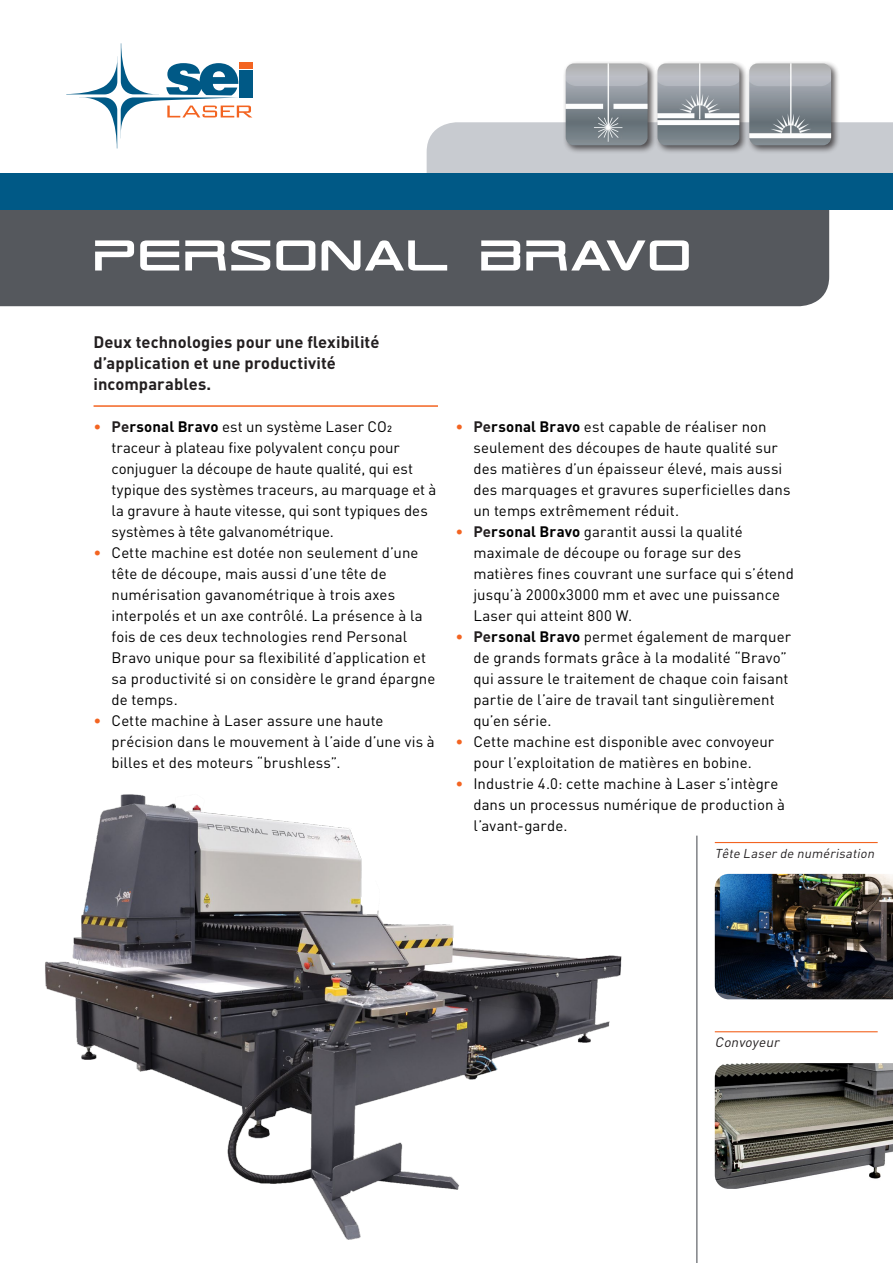
<style>
.page{position:relative;width:893px;height:1263px;background:#fff}
.page>*{position:absolute;margin:0;border:0;box-sizing:border-box;transform-origin:0 0}
.t1{font:57px "TR 909";letter-spacing:-.01em;color:#fff}
.t2{font:700 16.5px/21px "DIN Pro";letter-spacing:.005em;color:#231f20}
.t3{font:15px/21px "DIN Pro";letter-spacing:.005em;color:#000}
.t4{font:italic 13.5px "DIN Pro";color:#231f20}
.t5{font:italic 12.75px "DIN Pro";color:#231f20}
.s1{color:#f36421}
.s2{font-weight:700;color:#231f20}
.s3{font-weight:700}
</style>
<div class="page">
<div style="left:427px;top:122px;width:466px;height:51px;background:#c8cbd0"></div>
<div style="left:0;top:209px;width:829px;height:97px;background:#55585d"></div>
<svg style="left:66px;top:43px;width:186px;height:106px"></svg>
<div style="left:0;top:173px;width:893px;height:36px;background:#005986"></div>
<hr style="left:94px;top:405px;width:344px;height:2px;background:#f36421">
<div style="left:746px;top:61px;width:94px;height:94px;background:#231f20;opacity:.75"></div>
<img style="left:749px;top:63px;width:82px;height:82px">
<div style="left:655px;top:61px;width:94px;height:94px;background:#231f20;opacity:.75"></div>
<img style="left:657px;top:63px;width:82px;height:82px">
<div style="left:563px;top:61px;width:94px;height:94px;background:#231f20;opacity:.75"></div>
<img style="left:566px;top:63px;width:82px;height:82px">
<hr style="left:696px;top:836px;width:1px;height:427px;background:#55585d">
<img style="left:715px;top:874px;width:178px;height:125px">
<img style="left:715px;top:1063px;width:178px;height:126px">
<hr style="left:715px;top:842px;width:163px;height:1px;background:#f36421">
<hr style="left:715px;top:1031px;width:163px;height:1px;background:#f36421">
<img style="left:45px;top:794px;width:577px;height:446px">
<p class="t1" style="left:92px;top:217px;width:602px">personal bravo</p>
<p class="t2" style="left:94px;top:331px;width:287px">Deux technologies pour une flexibilité d’application et une productivité incomparables.</p>
<p class="t3" style="left:112px;top:415px;width:326px;text-indent:-18px"><span class="s1">•</span> <span class="s2">Pe</span><span class="s3">rsonal Bravo</span> est un système Laser CO2 traceur à plateau fixe polyvalent conçu pour conjuguer la découpe de haute qualité, qui est typique des systèmes traceurs, au marquage et à la gravure à haute vitesse, qui sont typiques des systèmes à tête galvanométrique.</p>
<p class="t3" style="left:112px;top:541px;width:325px;text-indent:-18px"><span class="s1">•</span> Cette machine est dotée non seulement d’une tête de découpe, mais aussi d’une tête de numérisation gavanométrique à trois axes interpolés et un axe contrôlé. La présence à la fois de ces deux technologies rend Personal Bravo unique pour sa flexibilité d’application et sa productivité si on considère le grand épargne de temps.</p>
<p class="t3" style="left:112px;top:709px;width:325px;text-indent:-18px"><span class="s1">•</span> Cette machine à Laser assure une haute précision dans le mouvement à l’aide d’une vis à billes et des moteurs “brushless”.</p>
<p class="t3" style="left:473px;top:415px;width:318px;text-indent:-18px"><span class="s1">•</span> <span class="s2">Pe</span><span class="s3">rsonal Bravo</span> est capable de réaliser non seulement des découpes de haute qualité sur des matières d’un épaisseur élevé, mais aussi des marquages et gravures superficielles dans un temps extrêmement réduit.</p>
<p class="t3" style="left:473px;top:520px;width:322px;text-indent:-18px"><span class="s1">•</span> <span class="s2">Pe</span><span class="s3">rsonal Bravo</span> garantit aussi la qualité maximale de découpe ou forage sur des matières fines couvrant une surface qui s’étend jusqu’à 2000x3000 mm et avec une puissance Laser qui atteint 800 W.</p>
<p class="t3" style="left:473px;top:625px;width:319px;text-indent:-18px"><span class="s1">•</span> <span class="s2">Pe</span><span class="s3">rsonal Bravo</span> permet également de marquer de grands formats grâce à la modalité “Bravo” qui assure le traitement de chaque coin faisant partie de l’aire de travail tant singulièrement qu’en série.</p>
<p class="t3" style="left:455px;top:730px;width:320px;text-align:center"><span class="s1">•</span> Cette machine est disponible avec convoyeur pour l’exploitation de matières en bobine.</p>
<p class="t3" style="left:473px;top:772px;width:313px;text-indent:-18px"><span class="s1">•</span> Industrie 4.0: cette machine à Laser s’intègre dans un processus numérique de production à l’avant-garde.</p>
<p class="t5" style="left:715px;top:843px;width:164px">Tête Laserde numérisation</p>
<p class="t4" style="left:715px;top:1031px;width:69px">Convoyeur</p>
</div>
